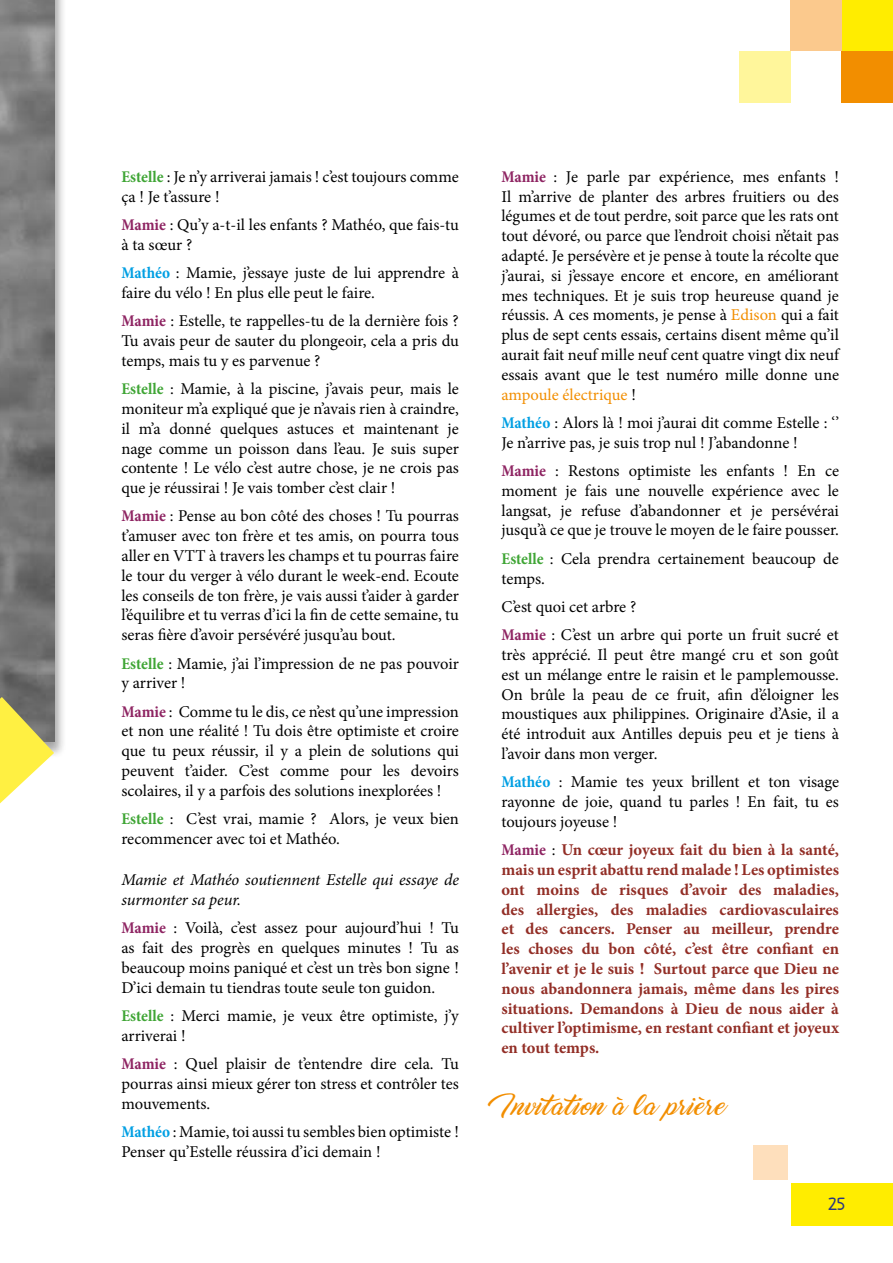
<style>
.page{position:relative;width:893px;height:1263px;background:#fff}
.page>*{position:absolute;margin:0;border:0;box-sizing:border-box;transform-origin:0 0}
.t1{font:21px "Marguerite";letter-spacing:.04em;color:#f28e00}
.t2{font:18px "Borders Divide But Hearts Shall Conquer";color:#283583}
.t3{font:16.5px/19.8px "Minion Pro";letter-spacing:-.005em;color:#000}
.t4{font:700 16.5px/19.8px "Minion Pro";letter-spacing:-.005em;color:#922e26;text-align:justify}
.t5{font:italic 16.5px/19.8px "Minion Pro";letter-spacing:-.01em;color:#000}
.s1{font-weight:700;font-stretch:condensed;color:#3fa535}
.s2{font-weight:700;font-stretch:condensed;color:#8e2462}
.s3{font-weight:700;font-stretch:condensed;color:#009fe3}
.s4{color:#f28e00}
.s5{font-stretch:condensed;color:#8e2462}
.s6{font-weight:400;color:#000}
</style>
<div class="page">
<div style="left:791px;top:1183px;width:102px;height:42px;background:#ffed00"></div>
<div style="left:842px;top:0;width:51px;height:51px;background:#ffed00"></div>
<div style="left:791px;top:0;width:51px;height:51px;background:#fbc98d"></div>
<div style="left:842px;top:51px;width:51px;height:51px;background:#f28e00"></div>
<div style="left:753px;top:1146px;width:34px;height:34px;background:#fedfbc"></div>
<div style="left:740px;top:51px;width:51px;height:51px;background:#fff69b"></div>
<div style="left:0;top:0;width:67px;height:759px;background:#000;opacity:.35"></div>
<img style="left:0;top:0;width:54px;height:697px">
<svg style="left:0;top:697px;width:54px;height:106px"></svg>
<p class="t3" style="left:121px;top:167px;width:339px"><span class="s1">Estelle</span> : Je n’y arriverai jamais ! c’est toujours comme ça ! Je t’assure !</p>
<p class="t3" style="left:121px;top:215px;width:339px"><span class="s2">Mamie</span> : Qu’y a-t-il les enfants ? Mathéo, que fais-tu à ta sœur ?</p>
<p class="t3" style="left:121px;top:263px;width:339px"><span class="s3">Mathéo</span> : Mamie, j’essaye juste de lui apprendre à faire du vélo ! En plus elle peut le faire.</p>
<p class="t3" style="left:121px;top:311px;width:339px;text-align:justify"><span class="s2">Mamie</span> : Estelle, te rappelles-tu de la dernière fois ?<br>Tu avais peur de sauter du plongeoir, cela a pris du temps, mais tu y es parvenue ?</p>
<p class="t3" style="left:121px;top:379px;width:339px;text-align:justify"><span class="s1">Estelle</span> : Mamie, à la piscine, j’avais peur, mais le moniteur m’a expliqué que je n’avais rien à craindre, il m’a donné quelques astuces et maintenant je nage comme un poisson dans l’eau. Je suis super contente ! Le vélo c’est autre chose, je ne crois pas que je réussirai ! Je vais tomber c’est clair !</p>
<p class="t3" style="left:121px;top:506px;width:339px;text-align:justify"><span class="s2">Mamie</span> : Pense au bon côté des choses ! Tu pourras t’amuser avec ton frère et tes amis, on pourra tous aller en VTT à travers les champs et tu pourras faire le tour du verger à vélo durant le week-end. Ecoute les conseils de ton frère, je vais aussi t’aider à garder l’équilibre et tu verras d’ici la fin de cette semaine, tu seras fière d’avoir persévéré jusqu’au bout.</p>
<p class="t3" style="left:121px;top:653px;width:339px"><span class="s1">Estelle</span> : Mamie, j’ai l’impression de ne pas pouvoir y arriver !</p>
<p class="t3" style="left:121px;top:701px;width:339px;text-align:justify"><span class="s2">Mamie</span> : Comme tu le dis, ce n’est qu’une impression et non une réalité ! Tu dois être optimiste et croire que tu peux réussir, il y a plein de solutions qui peuvent t’aider. C’est comme pour les devoirs scolaires, il y a parfois des solutions inexplorées !</p>
<p class="t3" style="left:121px;top:809px;width:339px"><span class="s1">Estelle</span> : C’est vrai, mamie ? Alors, je veux bien recommencer avec toi et Mathéo.</p>
<p class="t5" style="left:121px;top:870px;width:339px">Mamie et Mathéo soutiennent Estelle qui essaye de surmonter sa peur.</p>
<p class="t3" style="left:121px;top:918px;width:339px;text-align:justify"><span class="s2">Mamie</span> : Voilà, c’est assez pour aujourd’hui ! Tu as fait des progrès en quelques minutes ! Tu as beaucoup moins paniqué et c’est un très bon signe !<br>D’ici demain tu tiendras toute seule ton guidon.</p>
<p class="t3" style="left:121px;top:1006px;width:339px"><span class="s1">Estelle</span> : Merci mamie, je veux être optimiste, j’y arriverai !</p>
<p class="t3" style="left:121px;top:1054px;width:339px;text-align:justify"><span class="s2">Mamie</span> : Quel plaisir de t’entendre dire cela. Tu pourras ainsi mieux gérer ton stress et contrôler tes mouvements.</p>
<p class="t3" style="left:121px;top:1122px;width:339px"><span class="s3">Mathéo</span> : Mamie, toi aussi tu sembles bien optimiste !<br>Penser qu’Estelle réussira d’ici demain !</p>
<p class="t3" style="left:501px;top:167px;width:339px;text-align:justify"><span class="s2">Mamie</span> : Je parle par expérience, mes enfants !<br>Il m’arrive de planter des arbres fruitiers ou des légumes et de tout perdre, soit parce que les rats ont tout dévoré, ou parce que l’endroit choisi n’était pas adapté. Je persévère et je pense à toute la récolte que j’aurai, si j’essaye encore et encore, en améliorant mes techniques. Et je suis trop heureuse quand je réussis. A ces moments, je pense à <span class="s4">Edison</span> qui a fait plus de sept cents essais, certains disent même qu’il aurait fait neuf mille neuf cent quatre vingt dix neuf essais avant que le test numéro mille donne une <span class="s4">ampoule électrique</span> !</p>
<p class="t3" style="left:501px;top:413px;width:339px"><span class="s3">Mathéo</span> : Alors là ! moi j’aurai dit comme Estelle : ‘’<br>Je n’arrive pas, je suis trop nul ! J’abandonne !</p>
<p class="t3" style="left:501px;top:461px;width:339px;text-align:justify"><span class="s2">Mamie</span> : Restons optimiste les enfants ! En ce moment je fais une nouvelle expérience avec le langsat, je refuse d’abandonner et je persévérai jusqu’à ce que je trouve le moyen de le faire pousser.</p>
<p class="t3" style="left:501px;top:549px;width:339px"><span class="s1">Estelle</span> : Cela prendra certainement beaucoup de temps.</p>
<p class="t3" style="left:501px;top:592px;width:339px;line-height:28.3px">C’est quoi cet arbre ?<br><span class="s2">Mamie</span> : C’est un arbre qui porte un fruit sucré et</p>
<p class="t3" style="left:501px;top:645px;width:339px;text-align:justify">très apprécié. Il peut être mangé cru et son goût est un mélange entre le raisin et le pamplemousse.<br>On brûle la peau de ce fruit, afin d’éloigner les moustiques aux philippines. Originaire d’Asie, il a été introduit aux Antilles depuis peu et je tiens à l’avoir dans mon verger.</p>
<p class="t3" style="left:501px;top:772px;width:339px;text-align:justify"><span class="s3">Mathéo</span> : Mamie tes yeux brillent et ton visage rayonne de joie, quand tu parles ! En fait, tu es toujours joyeuse !</p>
<p class="t4" style="left:501px;top:840px;width:339px"><span class="s5">Mamie</span> <span class="s6">:</span> Un cœur joyeux fait du bien à la santé, mais un esprit abattu rend malade ! Les optimistes ont moins de risques d’avoir des maladies, des allergies, des maladies cardiovasculaires et des cancers. Penser au meilleur, prendre les choses du bon côté, c’est être confiant en l’avenir et je le suis ! Surtout parce que Dieu ne nous abandonnera jamais, même dans les pires situations. Demandons à Dieu de nous aider à cultiver l’optimisme, en restant confiant et joyeux en tout temps.</p>
<p class="t1" style="left:501px;top:1096px;width:225px">Invitation à la prière</p>
<p class="t2" style="left:828px;top:1193px;width:18px">25</p>
</div>
